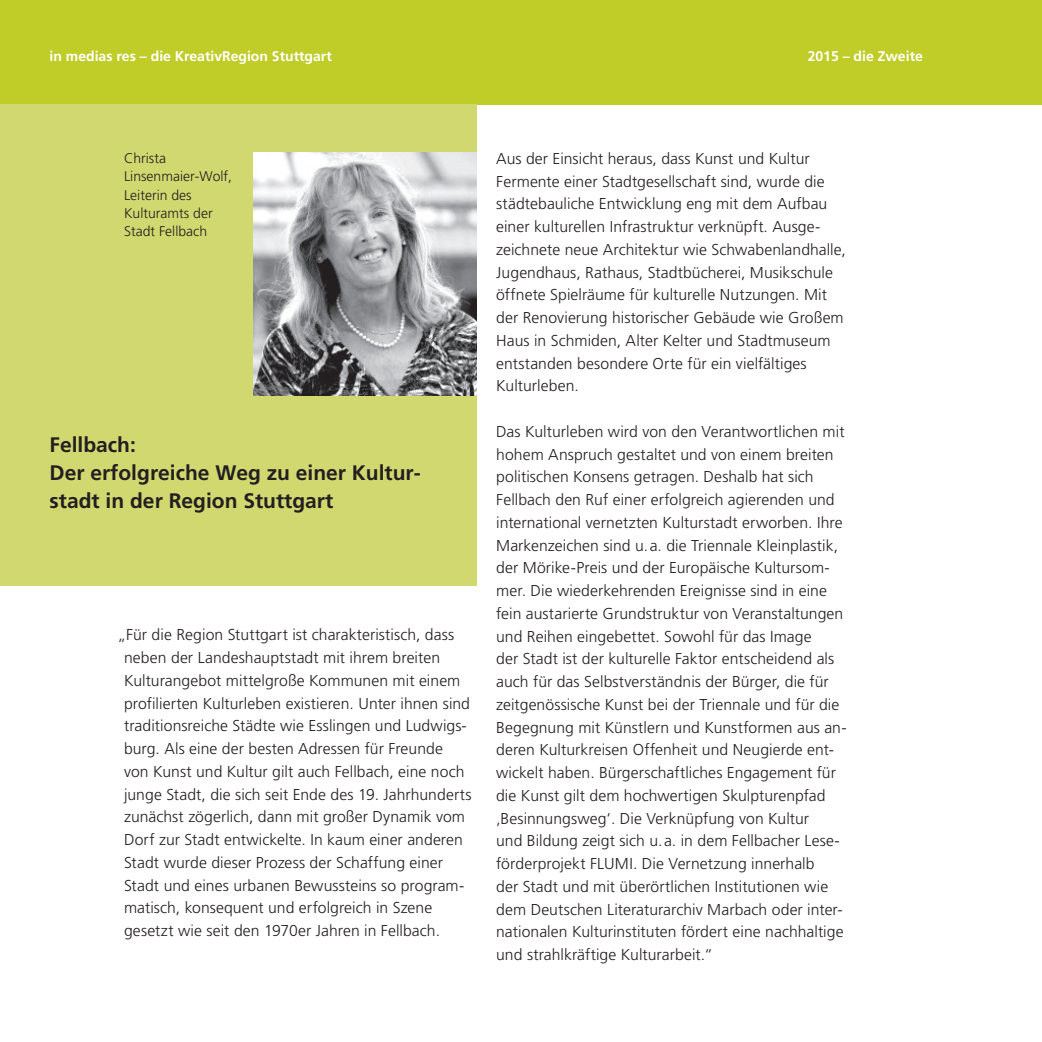
<style>
.page{position:relative;width:1042px;height:1042px;background:#fff}
.page>*{position:absolute;margin:0;border:0;box-sizing:border-box;transform-origin:0 0}
.t1{font:700 21px/28px "Frutiger";color:#231f20}
.t2{font:300 15.75px/22.8px "Frutiger";letter-spacing:.005em;color:#231f20}
.t3{font:300 14px/18.4px "Frutiger";color:#231f20}
.t4{font:700 14px "Frutiger";color:#fff}
.s1{color:#fff}
</style>
<div class="page">
<div style="left:0;top:0;width:1042px;height:105px;background:#c0cc28"></div>
<div style="left:0;top:105px;width:476px;height:481px;background:#d1d870"></div>
<img style="left:253px;top:152px;width:223px;height:243px">
<p class="t4" style="left:50px;top:47px;width:284px">in medias res – die KreativRegion Stuttgart</p>
<p class="t4" style="left:807px;top:47px;width:117px">2015 – die Zweite</p>
<p class="t3" style="left:124px;top:149px;width:110px">Christa<br>Linsenmaier-Wolf,<br>Leiterin des<br>Kulturamts der<br>Stadt Fellbach</p>
<h1 class="t1" style="left:50px;top:430px;width:373px">Fellbach:<br>Der erfolgreiche Weg zu einer Kultur&shy;stadt in der Region Stuttgart</h1>
<p class="t2" style="left:124px;top:624px;width:349px;text-indent:-7px">„F<span class="s1">i</span> ür die Region Stuttgart ist charakteristisch, dass neben der Landeshauptstadt mit ihrem breiten Kulturangebot mittelgroße Kommunen mit einem profilierten Kulturleben existieren. Unter ihnen sind traditionsreiche Städte wie Esslingen und Ludwigs&shy;burg. Als eine der besten Adressen für Freunde<br>von Kunst und Kultur gilt auch Fellbach, eine noch junge Stadt, die sich seit Ende des 19. Jahrhunderts zunächst zögerlich, dann mit großer Dynamik vom Dorf zur Stadt entwickelte. In kaum einer anderen Stadt wurde dieser Prozess der Schaffung einer Stadt und eines urbanen Bewussteins so program&shy;matisch, konsequent und erfolgreich in Szene gesetzt wie seit den 1970er Jahren in Fellbach.</p>
<p class="t2" style="left:496px;top:147px;width:351px">Aus der Einsicht heraus, dass Kunst und Kultur Fermente einer Stadtgesellschaft sind, wurde die städtebauliche Entwicklung eng mit dem Aufbau einer kulturellen Infrastruktur verknüpft. Ausge&shy;zeichnete neue Architektur wie Schwabenlandhalle, Jugendhaus, Rathaus, Stadtbücherei, Musikschule öffnete Spielräume für kulturelle Nutzungen. Mit der Renovierung historischer Gebäude wie Großem Haus in Schmiden, Alter Kelter und Stadtmuseum entstanden besondere Orte für ein vielfältiges Kulturleben.</p>
<p class="t2" style="left:496px;top:420px;width:352px">Das Kulturleben wird von den Verantwortlichen mit hohem Anspruch gestaltet und von einem breiten politischen Konsens getragen. Deshalb hat sich Fellbach den Ruf einer erfolgreich agierenden und international vernetzten Kulturstadt erworben. Ihre Markenzeichen sind u.a. die Triennale Kleinplastik, der Mörike-Preis und der Europäische Kultursom&shy;mer. Die wiederkehrenden Ereignisse sind in eine fein austarierte Grundstruktur von Veranstaltungen und Reihen eingebettet. Sowohl für das Image<br>der Stadt ist der kulturelle Faktor entscheidend als auch für das Selbstverständnis der Bürger, die für zeitgenössische Kunst bei der Triennale und für die Begegnung mit Künstlern und Kunstformen aus an&shy;deren Kulturkreisen Offenheit und Neugierde ent&shy;wickelt haben. Bürgerschaftliches Engagement für die Kunst gilt dem hochwertigen Skulpturenpfad ‚Besinnungsweg‘. Die Verknüpfung von Kultur<br>und Bildung zeigt sich u.a. in dem Fellbacher Lese&shy;förderprojekt FLUMI. Die Vernetzung innerhalb<br>der Stadt und mit überörtlichen Institutionen wie dem Deutschen Literaturarchiv Marbach oder inter&shy;nationalen Kulturinstituten fördert eine nachhaltige und strahlkräftige Kulturarbeit.“</p>
</div>
